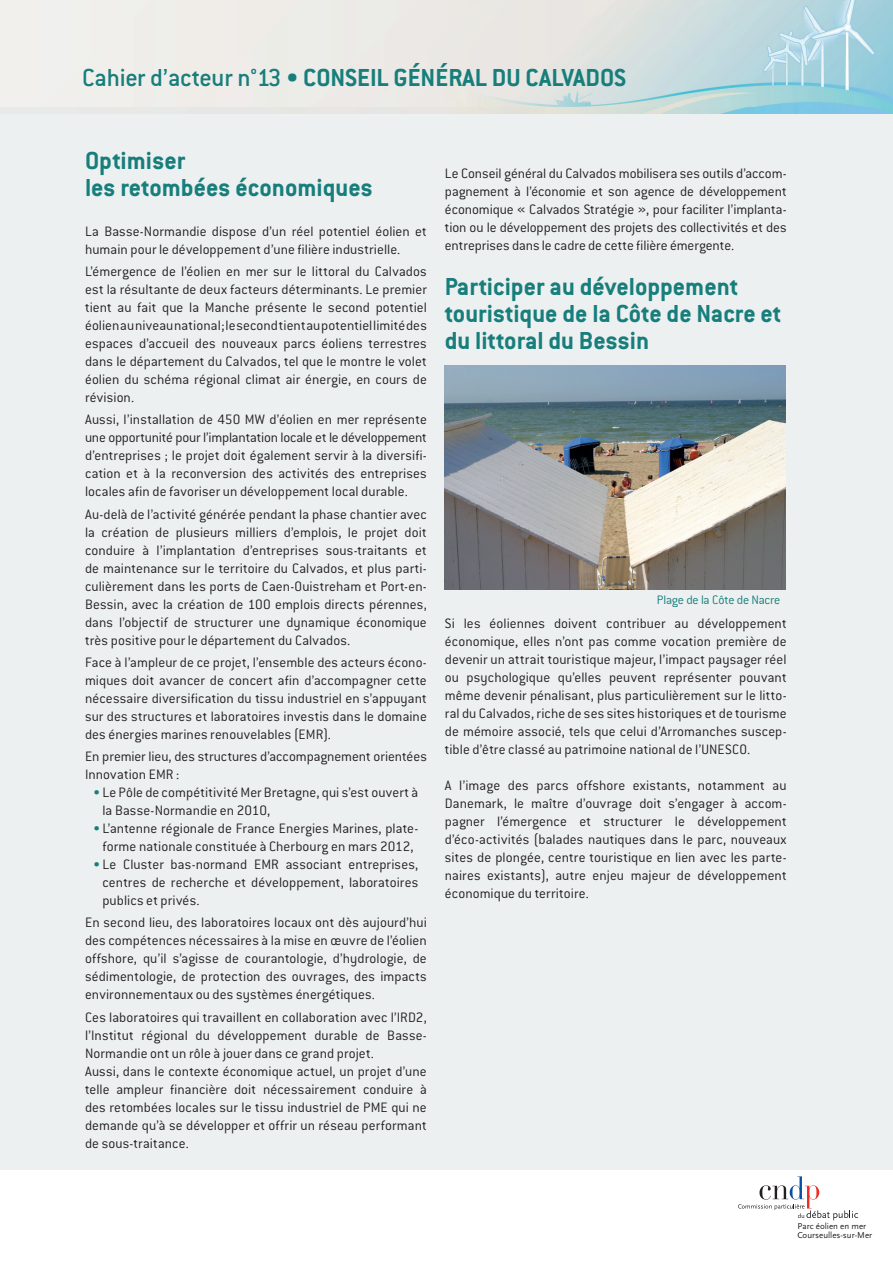
<style>
.page{position:relative;width:893px;height:1263px;background:#fff}
.page>*{position:absolute;margin:0;border:0;box-sizing:border-box;transform-origin:0 0}
.t1{font:700 27px/27px "Conduit ITC";color:#177e7b}
.t2{font:300 15px/18px "Conduit ITC";letter-spacing:.005em;color:#231f20;text-align:justify}
.t3{font:300 13.5px "Conduit ITC";letter-spacing:-.015em;color:#177e7b}
.t4{font:8.85px/9.3px "Scala Sans";color:#231f20}
.s1{font-weight:500}
.s2{color:#177e7b}
</style>
<div class="page">
<div style="left:0;top:107px;width:893px;height:1062px;background:#ecf0f0"></div>
<img style="left:0;top:0;width:893px;height:114px">
<svg style="left:738px;top:1176px;width:120px;height:44px"></svg>
<img style="left:445px;top:365px;width:341px;height:224px">
<h1 class="t1" style="left:82px;top:63px;width:545px"><span class="s1">Cahier d’acteur n°13 •</span> CONSEIL GÉNÉRAL DU CALVADOS</h1>
<h1 class="t1" style="left:85px;top:147px;width:289px">Optimiser<br>les retombées économiques</h1>
<p class="t2" style="left:85px;top:222px;width:343px">La Basse-Normandie dispose d’un réel potentiel éolien et humain pour le développement d’une filière industrielle.</p>
<p class="t2" style="left:85px;top:262px;width:343px">L’émergence de l’éolien en mer sur le littoral du Calvados est la résultante de deux facteurs déterminants. Le premier tient au fait que la Manche présente le second potentiel éolien au niveau national ; le second tient au potentiel limité des espaces d’accueil des nouveaux parcs éoliens terrestres dans le département du Calvados, tel que le montre le volet éolien du schéma régional climat air énergie, en cours de révision.</p>
<p class="t2" style="left:85px;top:411px;width:343px">Aussi, l’installation de 450 MW d’éolien en mer représente une opportunité pour l’implantation locale et le développement d’entreprises ; le projet doit également servir à la diversifi&shy;cation et à la reconversion des activités des entreprises locales afin de favoriser un développement local durable.</p>
<p class="t2" style="left:85px;top:505px;width:343px">Au-delà de l’activité générée pendant la phase chantier avec la création de plusieurs milliers d’emplois, le projet doit conduire à l’implantation d’entreprises sous-traitants et de maintenance sur le territoire du Calvados, et plus parti&shy;culièrement dans les ports de Caen-Ouistreham et Port-en-Bessin, avec la création de 100 emplois directs pérennes, dans l’objectif de structurer une dynamique économique très positive pour le département du Calvados.</p>
<p class="t2" style="left:85px;top:653px;width:343px">Face à l’ampleur de ce projet, l’ensemble des acteurs écono&shy;miques doit avancer de concert afin d’accompagner cette nécessaire diversification du tissu industriel en s’appuyant sur des structures et laboratoires investis dans le domaine des énergies marines renouvelables (EMR).</p>
<p class="t2" style="left:85px;top:747px;width:343px">En premier lieu, des structures d’accompagnement orientées<br>Innovation EMR :</p>
<p class="t2" style="left:102px;top:783px;width:317px;text-indent:-9px"><span class="s2">•</span> Le Pôle de compétitivité Mer Bretagne, qui s’est ouvert à la Basse-Normandie en 2010,</p>
<p class="t2" style="left:94px;top:819px;width:326px;text-align:center"><span class="s2">•</span> L’antenne régionale de France Energies Marines, plate&shy;forme nationale constituée à Cherbourg en mars 2012,</p>
<p class="t2" style="left:102px;top:855px;width:317px;text-indent:-9px"><span class="s2">•</span> Le Cluster bas-normand EMR associant entreprises, centres de recherche et développement, laboratoires publics et privés.</p>
<p class="t2" style="left:85px;top:914px;width:343px">En second lieu, des laboratoires locaux ont dès aujourd’hui des compétences nécessaires à la mise en œuvre de l’éolien offshore, qu’il s’agisse de courantologie, d’hydrologie, de sédimentologie, de protection des ouvrages, des impacts environnementaux ou des systèmes énergétiques.</p>
<p class="t2" style="left:85px;top:1008px;width:343px;text-align:left">Ces laboratoires qui travaillent en collaboration avec l’IRD2, l’Institut régional du développement durable de Basse-Normandie ont un rôle à jouer dans ce grand projet.<br>Aussi, dans le contexte économique actuel, un projet d’une telle ampleur financière doit nécessairement conduire à des retombées locales sur le tissu industriel de PME qui ne demande qu’à se développer et offrir un réseau performant de sous-traitance.</p>
<p class="t2" style="left:445px;top:165px;width:343px">Le Conseil général du Calvados mobilisera ses outils d’accom&shy;pagnement à l’économie et son agence de développement économique « Calvados Stratégie », pour faciliter l’implanta&shy;tion ou le développement des projets des collectivités et des entreprises dans le cadre de cette filière émergente.</p>
<h1 class="t1" style="left:445px;top:273px;width:338px">Participer au développement touristique de la Côte de Nacre et du littoral du Bessin</h1>
<p class="t3" style="left:657px;top:592px;width:125px">Plage de la Côte de Nacre</p>
<p class="t2" style="left:445px;top:614px;width:343px">Si les éoliennes doivent contribuer au développement économique, elles n’ont pas comme vocation première de devenir un attrait touristique majeur, l’impact paysager réel ou psychologique qu’elles peuvent représenter pouvant même devenir pénalisant, plus particulièrement sur le litto&shy;ral du Calvados, riche de ses sites historiques et de tourisme de mémoire associé, tels que celui d’Arromanches suscep&shy;tible d’être classé au patrimoine national de l’UNESCO.</p>
<p class="t2" style="left:445px;top:776px;width:343px">A l’image des parcs offshore existants, notamment au Danemark, le maître d’ouvrage doit s’engager à accom&shy;pagner l’émergence et structurer le développement d’éco-activités (balades nautiques dans le parc, nouveaux sites de plongée, centre touristique en lien avec les parte&shy;naires existants), autre enjeu majeur de développement économique du territoire.</p>
<p class="t4" style="left:797px;top:1221px;width:76px">Parc éolien en mer<br>Courseulles-sur-Mer</p>
</div>
